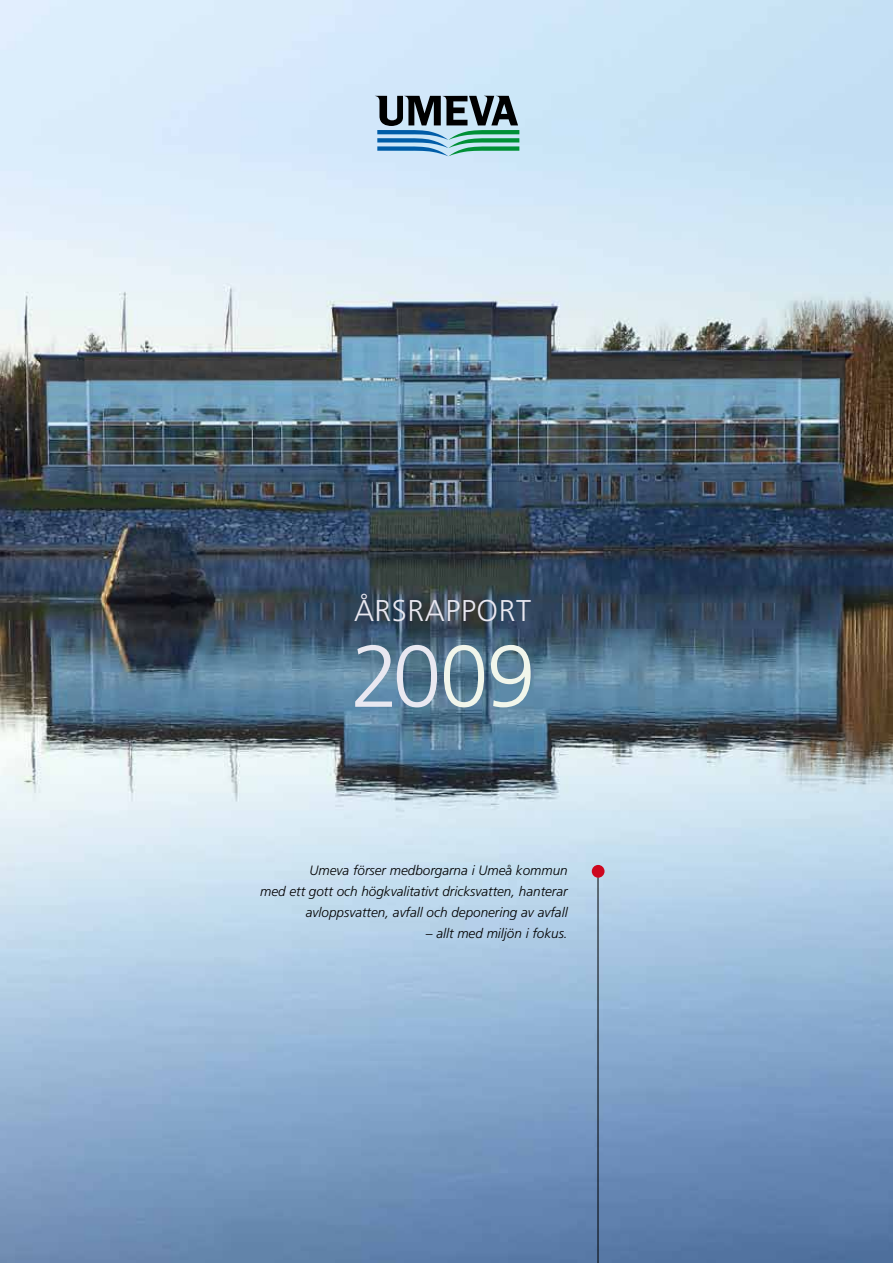
<style>
.page{position:relative;width:893px;height:1263px;background:#fff}
.page>*{position:absolute;margin:0;border:0;box-sizing:border-box;transform-origin:0 0}
.t1{font:300 87.75px "Frutiger";color:#e9e8f1}
.t2{font:300 30px "Frutiger";letter-spacing:.02em;color:#e9e8f1}
.t3{font:italic 300 13.5px/21px "Frutiger";color:#000;text-align:right}
.s1{color:#f1f6eb}
</style>
<div class="page">
<img style="left:0;top:0;width:893px;height:1263px">
<svg style="left:375px;top:96px;width:144px;height:60px;background:#72959e"></svg>
<hr style="left:598px;top:877px;width:1px;height:386px;background:#000">
<div style="left:592px;top:865px;width:12px;height:13px;background:#cd071e;border-radius:50%"></div>
<h2 class="t2" style="left:354px;top:593px;width:179px">ÅRSRAPPORT</h2>
<h1 class="t1" style="left:351px;top:627px;width:186px">20<span class="s1">09</span></h1>
<p class="t3" style="left:260px;top:859px;width:309px">Umeva förser medborgarna i Umeå kommun<br>med ett gott och högkvalitativt dricksvatten, hanterar avloppsvatten, avfall och deponering av avfall</p>
<p class="t3" style="left:426px;top:922px;width:143px">– allt med miljön i fokus.</p>
</div>
